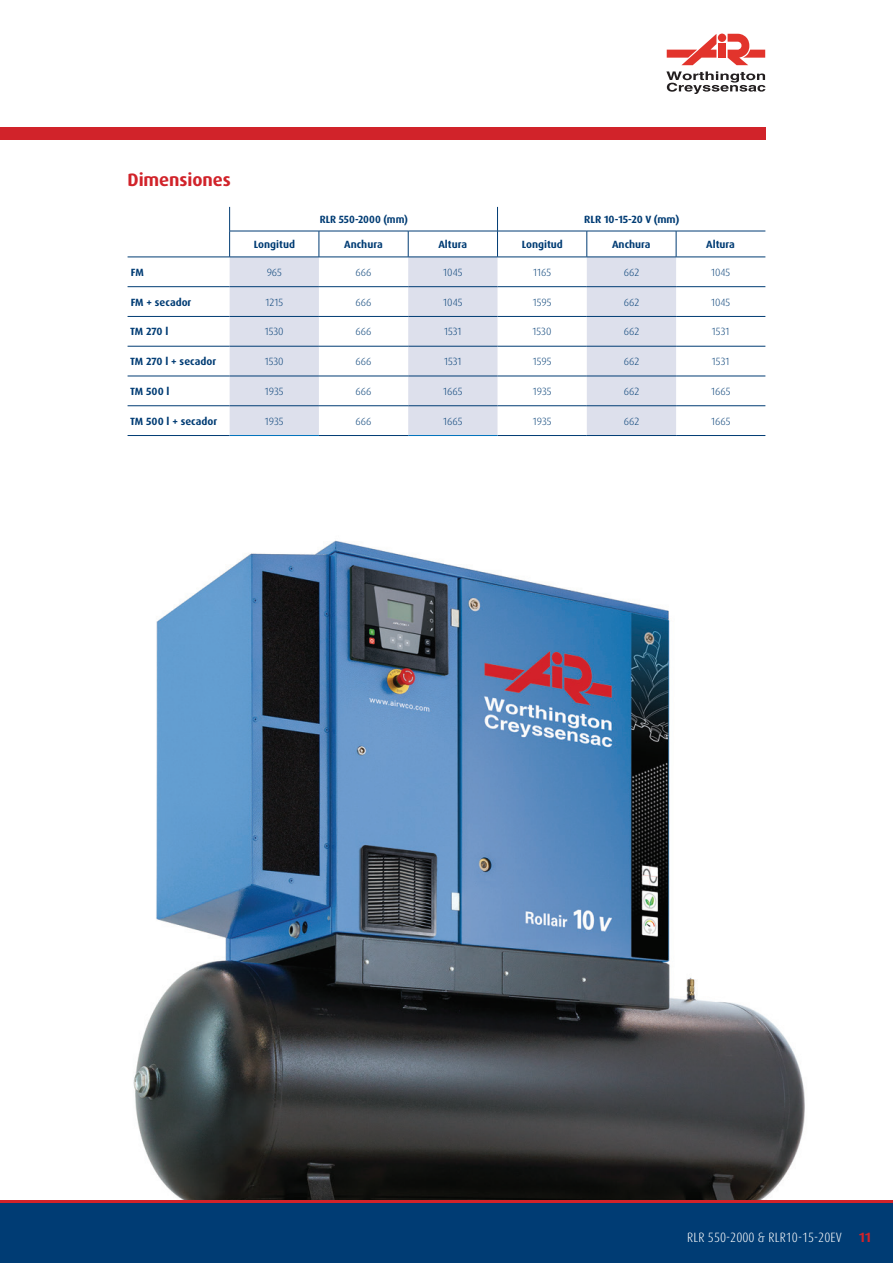
<style>
.page{position:relative;width:893px;height:1263px;background:#fff}
.page>*{position:absolute;margin:0;border:0;box-sizing:border-box;transform-origin:0 0}
.t1{font:700 18px "Dax Pro";letter-spacing:-.005em;color:#d1232a}
.t2{font:300 condensed 13.5px "Dax Pro";color:#fff}
.t3{font:700 13.5px "Dax Pro";color:#d1232a}
.t4{font:300 10.5px "Dax Pro";color:#003c74}
.t5{font:700 10.5px "Dax Pro";color:#003c74}
.t6{font:700 10.5px "Dax Pro";color:#003c74;scale:.96 1}
</style>
<div class="page">
<img style="left:133px;top:540px;width:672px;height:660px">
<div style="left:0;top:1202px;width:893px;height:61px;background:#003c74"></div>
<hr style="left:0;top:1200px;width:893px;height:3px;background:#d1232a">
<div style="left:0;top:128px;width:765px;height:12px;background:#d1232a"></div>
<svg style="left:666px;top:71px;width:99px;height:23px"></svg>
<svg style="left:667px;top:34px;width:49px;height:31px"></svg>
<div style="left:718px;top:43px;width:8px;height:15px;background:#e2342c"></div>
<svg style="left:728px;top:34px;width:37px;height:31px"></svg>
<div style="left:718px;top:34px;width:8px;height:8px;background:#e2342c;border-radius:50%"></div>
<svg style="left:230px;top:258px;width:446px;height:177px;fill:#dde0ec"></svg>
<svg style="left:229px;top:207px;width:1px;height:50px"></svg>
<hr style="left:229px;top:231px;width:90px;height:1px;background:#003c74">
<hr style="left:319px;top:231px;width:89px;height:1px;background:#003c74">
<hr style="left:408px;top:231px;width:89px;height:1px;background:#003c74">
<hr style="left:497px;top:231px;width:90px;height:1px;background:#003c74">
<hr style="left:587px;top:231px;width:89px;height:1px;background:#003c74">
<svg style="left:319px;top:231px;width:1px;height:26px"></svg>
<svg style="left:408px;top:231px;width:1px;height:26px"></svg>
<svg style="left:497px;top:207px;width:1px;height:50px"></svg>
<svg style="left:587px;top:231px;width:1px;height:26px"></svg>
<svg style="left:676px;top:232px;width:1px;height:25px"></svg>
<hr style="left:676px;top:231px;width:89px;height:1px;background:#003c74">
<hr style="left:128px;top:257px;width:102px;height:1px;background:#003c74">
<hr style="left:497px;top:257px;width:90px;height:1px;background:#003c74">
<hr style="left:587px;top:257px;width:89px;height:1px;background:#003c74">
<hr style="left:676px;top:257px;width:89px;height:1px;background:#003c74">
<hr style="left:128px;top:286px;width:102px;height:1px;background:#003c74">
<hr style="left:497px;top:286px;width:90px;height:1px;background:#003c74">
<hr style="left:587px;top:286px;width:89px;height:1px;background:#003c74">
<hr style="left:676px;top:286px;width:89px;height:1px;background:#003c74">
<hr style="left:128px;top:316px;width:102px;height:1px;background:#003c74">
<hr style="left:497px;top:316px;width:90px;height:1px;background:#003c74">
<hr style="left:587px;top:316px;width:89px;height:1px;background:#003c74">
<hr style="left:676px;top:316px;width:89px;height:1px;background:#003c74">
<hr style="left:128px;top:346px;width:102px;height:1px;background:#003c74">
<hr style="left:497px;top:346px;width:90px;height:1px;background:#003c74">
<hr style="left:587px;top:346px;width:89px;height:1px;background:#003c74">
<hr style="left:676px;top:346px;width:89px;height:1px;background:#003c74">
<hr style="left:128px;top:376px;width:102px;height:1px;background:#003c74">
<hr style="left:128px;top:405px;width:102px;height:1px;background:#003c74">
<hr style="left:128px;top:435px;width:102px;height:1px;background:#003c74">
<hr style="left:497px;top:376px;width:90px;height:1px;background:#003c74">
<hr style="left:497px;top:405px;width:90px;height:1px;background:#003c74">
<hr style="left:497px;top:435px;width:90px;height:1px;background:#003c74">
<hr style="left:587px;top:376px;width:89px;height:1px;background:#003c74">
<hr style="left:587px;top:405px;width:89px;height:1px;background:#003c74">
<hr style="left:587px;top:435px;width:89px;height:1px;background:#003c74">
<hr style="left:676px;top:376px;width:89px;height:1px;background:#003c74">
<hr style="left:676px;top:405px;width:89px;height:1px;background:#003c74">
<hr style="left:676px;top:435px;width:89px;height:1px;background:#003c74">
<hr style="left:230px;top:435px;width:89px;height:1px;background:#0072bc">
<hr style="left:408px;top:435px;width:89px;height:1px;background:#0072bc">
<hr style="left:230px;top:257px;width:89px;height:1px;background:#003c74">
<hr style="left:319px;top:257px;width:89px;height:1px;background:#003c74">
<hr style="left:408px;top:257px;width:89px;height:1px;background:#003c74">
<hr style="left:230px;top:286px;width:89px;height:1px;background:#003c74">
<hr style="left:319px;top:286px;width:89px;height:1px;background:#003c74">
<hr style="left:408px;top:286px;width:89px;height:1px;background:#003c74">
<hr style="left:230px;top:316px;width:89px;height:1px;background:#003c74">
<hr style="left:319px;top:316px;width:89px;height:1px;background:#003c74">
<hr style="left:408px;top:316px;width:89px;height:1px;background:#003c74">
<hr style="left:230px;top:346px;width:89px;height:1px;background:#003c74">
<hr style="left:319px;top:346px;width:89px;height:1px;background:#003c74">
<hr style="left:408px;top:346px;width:89px;height:1px;background:#003c74">
<hr style="left:230px;top:376px;width:89px;height:1px;background:#003c74">
<hr style="left:319px;top:376px;width:89px;height:1px;background:#003c74">
<hr style="left:408px;top:376px;width:89px;height:1px;background:#003c74">
<hr style="left:230px;top:405px;width:89px;height:1px;background:#003c74">
<hr style="left:319px;top:405px;width:89px;height:1px;background:#003c74">
<hr style="left:408px;top:405px;width:89px;height:1px;background:#003c74">
<hr style="left:319px;top:435px;width:89px;height:1px;background:#003c74">
<h1 class="t1" style="left:128px;top:168px;width:105px">Dimensiones</h1>
<p class="t6" style="left:320px;top:213px;width:93px">RLR 550-2000 (mm)</p>
<p class="t5" style="left:584px;top:213px;width:97px">RLR 10-15-20 V (mm)</p>
<p class="t5" style="left:254px;top:238px;width:43px">Longitud</p>
<p class="t5" style="left:344px;top:238px;width:40px">Anchura</p>
<p class="t5" style="left:438px;top:238px;width:30px">Altura</p>
<p class="t5" style="left:522px;top:238px;width:43px">Longitud</p>
<p class="t5" style="left:612px;top:238px;width:40px">Anchura</p>
<p class="t5" style="left:706px;top:238px;width:30px">Altura</p>
<p class="t5" style="left:131px;top:265px;width:14px">FM</p>
<p class="t4" style="left:267px;top:265px;width:17px">965</p>
<p class="t4" style="left:356px;top:265px;width:18px">666</p>
<p class="t4" style="left:443px;top:265px;width:21px">1045</p>
<p class="t4" style="left:533px;top:265px;width:20px">1165</p>
<p class="t4" style="left:624px;top:265px;width:17px">662</p>
<p class="t4" style="left:711px;top:265px;width:21px">1045</p>
<p class="t5" style="left:131px;top:295px;width:62px">FM + secador</p>
<p class="t4" style="left:265px;top:295px;width:19px">1215</p>
<p class="t4" style="left:356px;top:295px;width:18px">666</p>
<p class="t4" style="left:443px;top:295px;width:21px">1045</p>
<p class="t4" style="left:533px;top:295px;width:20px">1595</p>
<p class="t4" style="left:624px;top:295px;width:17px">662</p>
<p class="t4" style="left:711px;top:295px;width:21px">1045</p>
<p class="t5" style="left:130px;top:325px;width:40px">TM 270 l</p>
<p class="t4" style="left:265px;top:325px;width:20px">1530</p>
<p class="t4" style="left:356px;top:325px;width:18px">666</p>
<p class="t4" style="left:444px;top:325px;width:19px">1531</p>
<p class="t4" style="left:533px;top:325px;width:20px">1530</p>
<p class="t4" style="left:624px;top:325px;width:17px">662</p>
<p class="t4" style="left:712px;top:325px;width:19px">1531</p>
<p class="t5" style="left:130px;top:355px;width:87px">TM 270 l + secador</p>
<p class="t4" style="left:265px;top:355px;width:20px">1530</p>
<p class="t4" style="left:356px;top:355px;width:18px">666</p>
<p class="t4" style="left:444px;top:355px;width:19px">1531</p>
<p class="t4" style="left:533px;top:355px;width:20px">1595</p>
<p class="t4" style="left:624px;top:355px;width:17px">662</p>
<p class="t4" style="left:712px;top:355px;width:19px">1531</p>
<p class="t5" style="left:130px;top:385px;width:41px">TM 500 l</p>
<p class="t4" style="left:265px;top:385px;width:20px">1935</p>
<p class="t4" style="left:356px;top:385px;width:18px">666</p>
<p class="t4" style="left:443px;top:385px;width:21px">1665</p>
<p class="t4" style="left:533px;top:385px;width:20px">1935</p>
<p class="t4" style="left:624px;top:385px;width:17px">662</p>
<p class="t4" style="left:711px;top:385px;width:21px">1665</p>
<p class="t5" style="left:130px;top:414px;width:88px">TM 500 l + secador</p>
<p class="t4" style="left:265px;top:414px;width:20px">1935</p>
<p class="t4" style="left:356px;top:414px;width:18px">666</p>
<p class="t4" style="left:443px;top:414px;width:21px">1665</p>
<p class="t4" style="left:533px;top:414px;width:20px">1935</p>
<p class="t4" style="left:624px;top:414px;width:17px">662</p>
<p class="t4" style="left:711px;top:414px;width:21px">1665</p>
<p class="t2" style="left:687px;top:1228px;width:156px">RLR 550-2000 &amp; RLR10-15-20EV</p>
<p class="t3" style="left:859px;top:1228px;width:13px">11</p>
</div>
